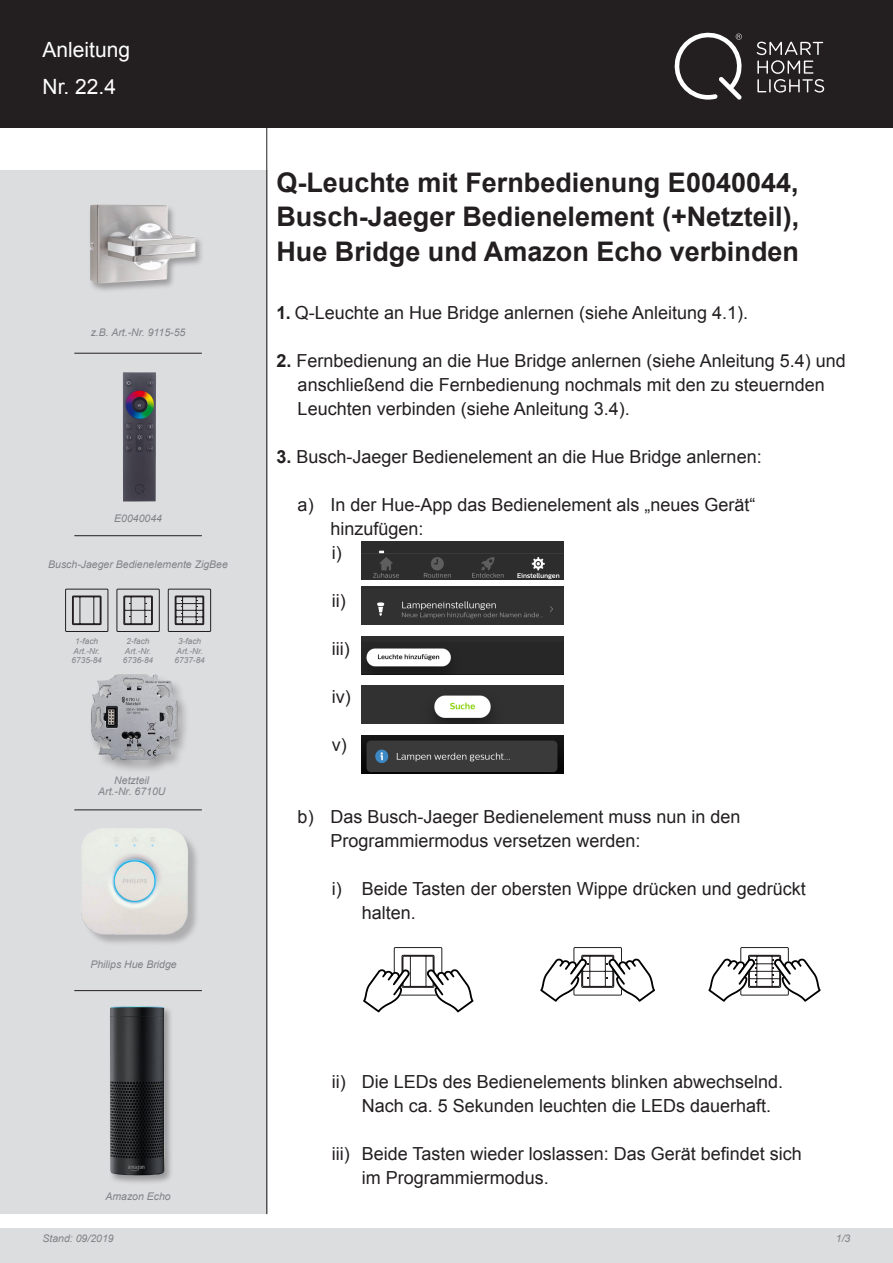
<style>
.page{position:relative;width:893px;height:1263px;background:#fff}
.page>*{position:absolute;margin:0;border:0;box-sizing:border-box;transform-origin:0 0}
.Überschrift_Q{font:700 27px/34.5px "Arial";color:#231f20;text-align:justify}
.Fließtext{font:21px "Arial";color:#fff}
.Fließtext-2{font:18px/24px "Arial";color:#231f20}
.Überschrift_Q-2{font:italic 10.5px "Arial";color:#808285}
.Überschrift_Q-3{font:italic 8.25px/9.4px "Arial";color:#808285}
.s1{font-weight:700}
</style>
<div class="page">
<div style="left:0;top:0;width:893px;height:128px;background:#231f20"></div>
<svg style="left:757px;top:42px;width:67px;height:51px"></svg>
<svg style="left:674px;top:32px;width:68px;height:68px"></svg>
<div style="left:0;top:170px;width:267px;height:1044px;background:#dcdddf"></div>
<img style="left:362px;top:541px;width:202px;height:39px">
<img style="left:361px;top:586px;width:202px;height:38px">
<img style="left:361px;top:636px;width:202px;height:38px">
<img style="left:362px;top:685px;width:202px;height:39px">
<img style="left:361px;top:735px;width:202px;height:38px">
<hr style="left:266px;top:96px;width:1px;height:1118px;background:#231f20">
<div style="left:88px;top:204px;width:117px;height:90px;background:#231f20;opacity:.35"></div>
<img style="left:90px;top:204px;width:106px;height:79px">
<svg style="left:168px;top:589px;width:43px;height:43px"></svg>
<svg style="left:117px;top:589px;width:43px;height:43px"></svg>
<svg style="left:65px;top:589px;width:43px;height:43px"></svg>
<hr style="left:74px;top:535px;width:128px;height:1px;background:#231f20">
<hr style="left:74px;top:990px;width:128px;height:1px;background:#231f20">
<hr style="left:74px;top:353px;width:128px;height:1px;background:#231f20">
<div style="left:88px;top:672px;width:102px;height:102px;background:#231f20;opacity:.35"></div>
<img style="left:90px;top:674px;width:100px;height:87px">
<div style="left:108px;top:1005px;width:66px;height:180px;background:#231f20;opacity:.35"></div>
<img style="left:110px;top:1006px;width:55px;height:169px">
<img style="left:81px;top:828px;width:116px;height:115px">
<hr style="left:74px;top:809px;width:128px;height:1px;background:#231f20">
<svg style="left:708px;top:947px;width:113px;height:55px"></svg>
<svg style="left:540px;top:947px;width:115px;height:55px"></svg>
<svg style="left:363px;top:947px;width:111px;height:65px"></svg>
<img style="left:122px;top:372px;width:34px;height:129px">
<div style="left:0;top:1228px;width:893px;height:35px;background:#dcdddf"></div>
<p class="Fließtext" style="left:43px;top:36px;width:89px">Anleitung</p>
<p class="Fließtext" style="left:43px;top:72px;width:75px">Nr. 22.4</p>
<p class="Überschrift_Q-2" style="left:91px;top:325px;width:96px">z.B. Art.-Nr. 9115-55</p>
<p class="Überschrift_Q-2" style="left:114px;top:511px;width:49px">E0040044</p>
<p class="Überschrift_Q-2" style="left:48px;top:557px;width:181px">Busch-Jaeger Bedienelemente ZigBee</p>
<p class="Überschrift_Q-3" style="left:75px;top:637px;width:24px">1-fach</p>
<p class="Überschrift_Q-3" style="left:72px;top:646px;width:32px">Art.-Nr.<br>6735-84</p>
<p class="Überschrift_Q-3" style="left:127px;top:637px;width:24px">2-fach</p>
<p class="Überschrift_Q-3" style="left:123px;top:646px;width:32px">Art.-Nr.<br>6736-84</p>
<p class="Überschrift_Q-3" style="left:178px;top:637px;width:24px">3-fach</p>
<p class="Überschrift_Q-3" style="left:175px;top:646px;width:32px">Art.-Nr.<br>6737-84</p>
<p class="Überschrift_Q-2" style="left:114px;top:774px;width:37px">Netzteil</p>
<p class="Überschrift_Q-2" style="left:98px;top:784px;width:69px">Art.-Nr. 6710U</p>
<p class="Überschrift_Q-2" style="left:90px;top:957px;width:88px">Philips Hue Bridge</p>
<p class="Überschrift_Q-2" style="left:105px;top:1189px;width:67px">Amazon Echo</p>
<p class="Überschrift_Q" style="left:276px;top:166px;width:524px">Q-Leuchte mit Fernbedienung E0040044, Busch-Jaeger Bedienelement (+Netzteil), Hue Bridge und Amazon Echo verbinden</p>
<p class="Fließtext-2" style="left:276px;top:301px;width:473px"><span class="s1">1.</span> Q-Leuchte an Hue Bridge anlernen (siehe Anleitung 4.1).</p>
<p class="Fließtext-2" style="left:298px;top:349px;width:550px;text-indent:-21px"><span class="s1">2.</span> Fernbedienung an die Hue Bridge anlernen (siehe Anleitung 5.4) und anschließend die Fernbedienung nochmals mit den zu steuernden<br>Leuchten verbinden (siehe Anleitung 3.4).</p>
<p class="Fließtext-2" style="left:276px;top:445px;width:487px"><span class="s1">3.</span> Busch-Jaeger Bedienelement an die Hue Bridge anlernen:</p>
<p class="Fließtext-2" style="left:330px;top:493px;width:427px;text-indent:-33px">a) In der Hue-App das Bedienelement als „neues Gerät“ hinzufügen:</p>
<p class="Fließtext-2" style="left:332px;top:541px;width:11px">i)</p>
<p class="Fließtext-2" style="left:332px;top:589px;width:15px">ii)</p>
<p class="Fließtext-2" style="left:332px;top:637px;width:19px">iii)</p>
<p class="Fließtext-2" style="left:332px;top:685px;width:20px">iv)</p>
<p class="Fließtext-2" style="left:332px;top:733px;width:16px">v)</p>
<p class="Fließtext-2" style="left:330px;top:805px;width:412px;text-indent:-33px">b) Das Busch-Jaeger Bedienelement muss nun in den<br>Programmiermodus versetzen werden:</p>
<p class="Fließtext-2" style="left:362px;top:877px;width:445px;text-indent:-30px">i) Beide Tasten der obersten Wippe drücken und gedrückt halten.</p>
<p class="Fließtext-2" style="left:362px;top:1069px;width:423px;text-indent:-30px">ii) Die LEDs des Bedienelements blinken abwechselnd.<br>Nach ca. 5 Sekunden leuchten die LEDs dauerhaft.</p>
<p class="Fließtext-2" style="left:362px;top:1141px;width:441px;text-indent:-30px">iii) Beide Tasten wieder loslassen: Das Gerät befindet sich im Programmiermodus.</p>
<p class="Überschrift_Q-2" style="left:43px;top:1231px;width:73px">Stand: 09/2019</p>
<p class="Überschrift_Q-2" style="left:836px;top:1231px;width:16px">1/3</p>
</div>
